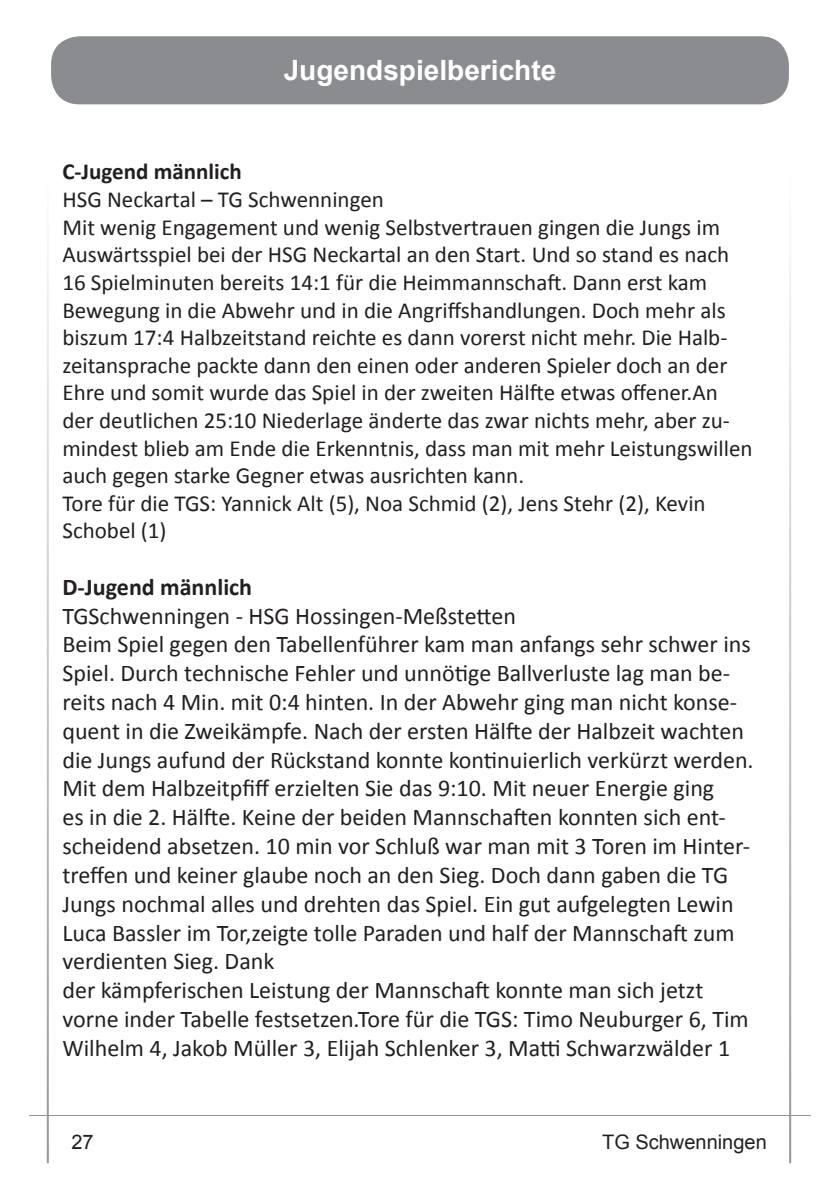
<style>
.page{position:relative;width:840px;height:1191px;background:#fff}
.page>*{position:absolute;margin:0;border:0;box-sizing:border-box;transform-origin:0 0}
.t1{font:700 28px "Arial";color:#fff}
.t2{font:24px/28.8px "Calibri";color:#231f20}
.t3{font:700 24px "Calibri";color:#231f20}
.t4{font:23px/27.6px "Calibri";color:#231f20}
.t5{font:700 23px "Calibri";color:#231f20}
.t6{font:20px "Arial";color:#231f20}
</style>
<div class="page">
<hr style="left:29px;top:1115px;width:781px;height:1px;background:#939598">
<div style="left:51px;top:36px;width:737px;height:68px;background:#8a8c8f;border-radius:28px"></div>
<p class="t1" style="left:283px;top:50px;width:274px">Jugendspielberichte</p>
<p class="t5" style="left:62px;top:155px;width:181px">C-Jugend männlich</p>
<p class="t4" style="left:62px;top:185px;width:323px">HSG Neckartal – TG Schwenningen</p>
<p class="t4" style="left:62px;top:213px;width:691px">Mit wenig Engagement und wenig Selbstvertrauen gingen die Jungs im Auswärtsspiel bei der HSG Neckartal an den Start. Und so stand es nach 16 Spielminuten bereits 14:1 für die Heimmannschaft. Dann erst kam Bewegung in die Abwehr und in die Angriffshandlungen. Doch mehr als biszum 17:4 Halbzeitstand reichte es dann vorerst nicht mehr. Die Halb&shy;zeitansprache packte dann den einen oder anderen Spieler doch an der Ehre und somit wurde das Spiel in der zweiten Hälfte etwas offener.An der deutlichen 25:10 Niederlage änderte das zwar nichts mehr, aber zu&shy;mindest blieb am Ende die Erkenntnis, dass man mit mehr Leistungswillen auch gegen starke Gegner etwas ausrichten kann.</p>
<p class="t4" style="left:62px;top:489px;width:644px">Tore für die TGS: Yannick Alt (5), Noa Schmid (2), Jens Stehr (2), Kevin<br>Schobel (1)</p>
<p class="t3" style="left:62px;top:570px;width:191px">D-Jugend männlich</p>
<p class="t2" style="left:62px;top:600px;width:455px">TGSchwenningen - HSG Hossingen-Meßstetten</p>
<p class="t2" style="left:62px;top:629px;width:692px">Beim Spiel gegen den Tabellenführer kam man anfangs sehr schwer ins Spiel. Durch technische Fehler und unnötige Ballverluste lag man be&shy;reits nach 4 Min. mit 0:4 hinten. In der Abwehr ging man nicht konse&shy;quent in die Zweikämpfe. Nach der ersten Hälfte der Halbzeit wachten die Jungs aufund der Rückstand konnte kontinuierlich verkürzt werden.<br>Mit dem Halbzeitpfiff erzielten Sie das 9:10. Mit neuer Energie ging<br>es in die 2. Hälfte. Keine der beiden Mannschaften konnten sich ent&shy;scheidend absetzen. 10 min vor Schluß war man mit 3 Toren im Hinter&shy;treffen und keiner glaube noch an den Sieg. Doch dann gaben die TG Jungs nochmal alles und drehten das Spiel. Ein gut aufgelegten Lewin Luca Bassler im Tor,zeigte tolle Paraden und half der Mannschaft zum verdienten Sieg. Dank</p>
<p class="t2" style="left:62px;top:975px;width:687px">der kämpferischen Leistung der Mannschaft konnte man sich jetzt vorne inder Tabelle festsetzen.Tore für die TGS: Timo Neuburger 6, Tim<br>Wilhelm 4, Jakob Müller 3, Elijah Schlenker 3, Matti Schwarzwälder 1</p>
<p class="t6" style="left:71px;top:1128px;width:24px">27</p>
<p class="t6" style="left:601px;top:1128px;width:166px">TG Schwenningen</p>
</div>
